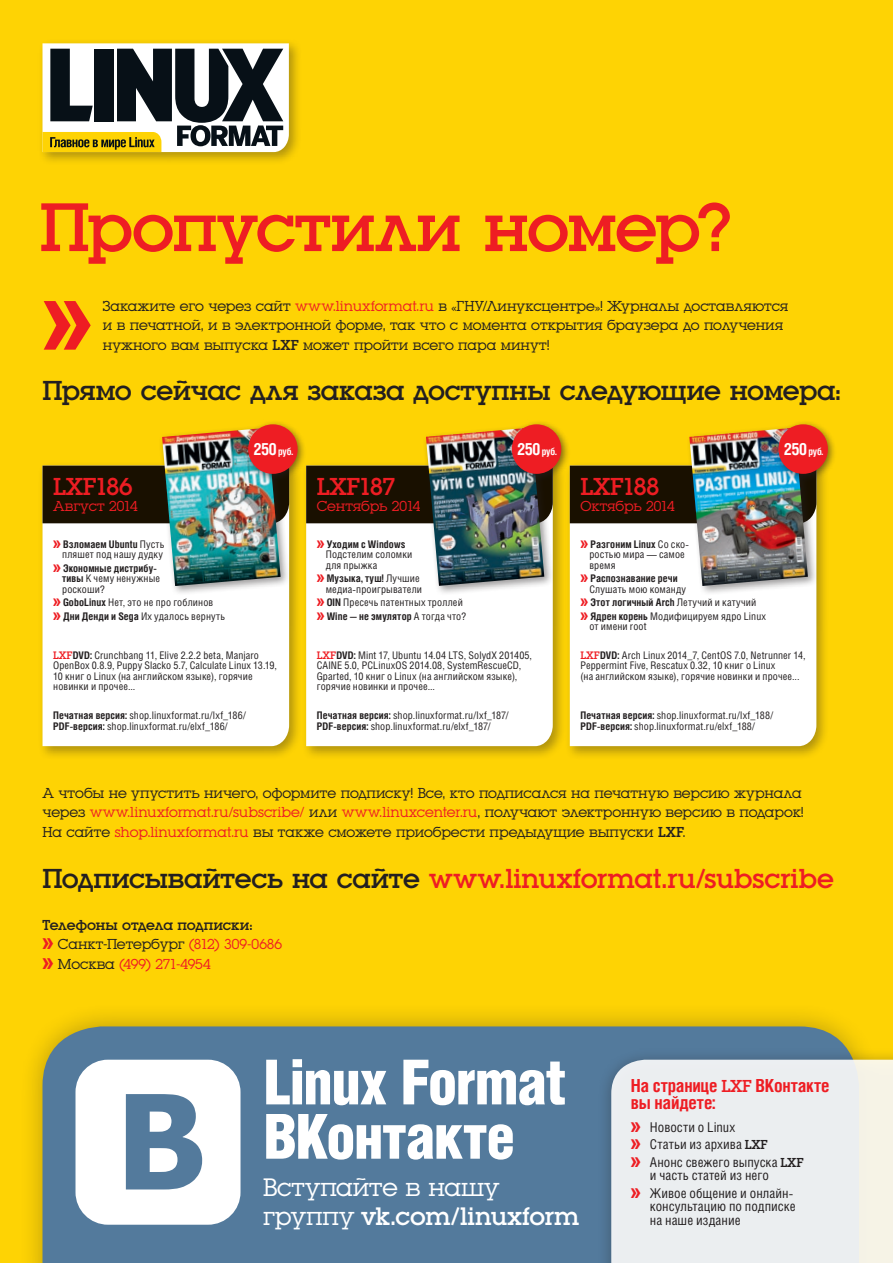
<style>
.page{position:relative;width:893px;height:1263px;background:#fed304}
.page>*{position:absolute;margin:0;border:0;box-sizing:border-box;transform-origin:0 0}
.Title{font:71.25px "Luga";letter-spacing:-.025em;color:#ee1d23}
.t1{font:67.5px "LXF";color:#ee1d23}
.Title-2{font:900 62.25px/54.3px "Helios Cond";letter-spacing:-.035em;color:#fff}
.Text_Large{font:28.5px "Luga";letter-spacing:-.005em;color:#ee1d23}
.Text_Large-2{font:28.5px "Luga";letter-spacing:-.015em;color:#231f20}
.Text{font:26.25px/28.5px "Luga";letter-spacing:-.01em;color:#fff}
.Head_No{font:25.5px "Luga";letter-spacing:-.03em;color:#ee1d23}
.Text-2{font:700 18px/17.1px "Helios Cond";letter-spacing:-.01em;color:#ee1d23}
.Text-3{font:15px/19.5px "Luga";color:#231f20}
.Head_Month{font:15px "Luga";letter-spacing:-.01em;color:#ee1d23}
.Text-4{font:15px "Luga";letter-spacing:-.01em;color:#231f20}
.Text-5{font:15px "Luga";letter-spacing:-.01em;color:#ee1d23}
.Text-6{font:13.5px/13.4px "Helios Cond";letter-spacing:.005em;color:#231f20}
.Small{font:10.5px/10.5px "Helios Cond";letter-spacing:.01em;color:#231f20}
.List{font:10.5px/10.5px "Helios Cond";letter-spacing:.015em;color:#231f20}
.Small_Bold{font:10.5px "Helios Cond";letter-spacing:.005em;color:#231f20}
.List-2{font:700 10.5px/10.5px "Helios Cond";letter-spacing:.005em;color:#231f20}
.Price{font:700 10.05px "Helios Cond";letter-spacing:-.02em;color:#fff}
.s1{color:#ee1d23}
.s2{font-style:inherit}
.s3{font-family:"LXF";color:#ee1d23}
.s4{font-weight:700}
.s5{font-family:"LXF";font-weight:400;color:#ee1d23}
.s6{font-weight:400}
.s7{font-size:16.8px}
.s8{font-family:"Luga";font-size:11.25px;color:#ee1d23}
.s9{color:#231f20}
.s10{font-family:"LXF"}
.s11{font-family:"Luga";font-weight:400}
.s12{font-family:"Luga"}
</style>
<div class="page">
<div style="left:18px;top:1001px;width:865px;height:262px;background:#231f20;opacity:.3"></div>
<div style="left:43px;top:1026px;width:816px;height:237px;background:#537a9c"></div>
<div style="left:38px;top:461px;width:265px;height:299px;background:#231f20;opacity:.35"></div>
<div style="left:43px;top:523px;width:246px;height:223px;background:#fff"></div>
<div style="left:565px;top:461px;width:265px;height:299px;background:#231f20;opacity:.35"></div>
<div style="left:570px;top:523px;width:246px;height:223px;background:#fff"></div>
<div style="left:301px;top:461px;width:265px;height:299px;background:#231f20;opacity:.35"></div>
<div style="left:306px;top:523px;width:247px;height:223px;background:#fff"></div>
<div style="left:597px;top:1047px;width:296px;height:216px;background:#231f20;opacity:.4"></div>
<svg style="left:611px;top:1060px;width:282px;height:203px;background:#ebedee"></svg>
<div style="left:570px;top:466px;width:116px;height:57px;background:#191000"></div>
<div style="left:43px;top:466px;width:115px;height:57px;background:#191000"></div>
<div style="left:306px;top:466px;width:116px;height:57px;background:#191000"></div>
<div style="left:686px;top:424px;width:132px;height:172px;background:#231f20;opacity:.45"></div>
<img style="left:689px;top:428px;width:119px;height:158px">
<div style="left:158px;top:424px;width:133px;height:172px;background:#231f20;opacity:.45"></div>
<img style="left:162px;top:428px;width:119px;height:158px">
<div style="left:422px;top:424px;width:132px;height:172px;background:#231f20;opacity:.45"></div>
<img style="left:426px;top:427px;width:118px;height:159px">
<div style="left:507px;top:419px;width:64px;height:64px;background:#231f20;opacity:.6"></div>
<div style="left:512px;top:424px;width:49px;height:50px;background:#ee1d23;border-radius:50%"></div>
<div style="left:774px;top:419px;width:63px;height:64px;background:#231f20;opacity:.6"></div>
<div style="left:778px;top:424px;width:50px;height:50px;background:#ee1d23;border-radius:50%"></div>
<div style="left:243px;top:419px;width:64px;height:64px;background:#231f20;opacity:.6"></div>
<div style="left:248px;top:424px;width:50px;height:50px;background:#ee1d23;border-radius:50%"></div>
<div style="left:38px;top:38px;width:264px;height:127px;background:#231f20;opacity:.35"></div>
<svg style="left:43px;top:43px;width:246px;height:109px;background:#818277"></svg>
<svg style="left:76px;top:1060px;width:165px;height:165px;background:#d6dfe7"></svg>
<p class="Title" style="left:40px;top:193px;width:694px">Пропустили номер?</p>
<p class="t1" style="left:43px;top:287px;width:51px">»</p>
<p class="Text-3" style="left:103px;top:296px;width:687px">Закажите его через сайт <span class="s1">www.linuxformat.ru</span> в «ГНУ/Линуксцентре»! Журналы доставляются и в печатной, и в электронной форме, так что с момента открытия браузера до получения нужного вам выпуска <span class="s2">LXF</span> может пройти всего пара минут!</p>
<p class="Text_Large-2" style="left:43px;top:376px;width:800px">Прямо сейчас для заказа доступны следующие номера:</p>
<p class="Head_No" style="left:53px;top:474px;width:81px">LXF186</p>
<p class="Head_Month" style="left:53px;top:499px;width:86px">Август 2014</p>
<p class="List" style="left:53px;top:538px;width:113px;text-align:right"><span class="s3">»</span> <span class="s4">Взломаем Ubuntu</span> Пусть пляшет под нашу дудку</p>
<p class="List-2" style="left:62px;top:562px;width:100px;text-indent:-9px"><span class="s5">»</span> Экономные дистрибу&shy;тивы <span class="s6">К чему ненужные роскоши?</span></p>
<p class="List" style="left:53px;top:597px;width:162px"><span class="s3">»</span> <span class="s4">GoboLinux</span> Нет, это не про гоблинов</p>
<p class="List" style="left:53px;top:610px;width:174px"><span class="s3">»</span> <span class="s4">Дни Денди и Sega</span> Их удалось вернуть</p>
<p class="Price" style="left:254px;top:445px;width:41px"><span class="s7">250</span> руб.</p>
<p class="Price" style="left:517px;top:445px;width:41px"><span class="s7">250</span> руб.</p>
<p class="Price" style="left:784px;top:445px;width:41px"><span class="s7">250</span> руб.</p>
<p class="Head_No" style="left:317px;top:474px;width:80px">LXF187</p>
<p class="Head_Month" style="left:317px;top:499px;width:105px">Сентябрь 2014</p>
<p class="List" style="left:326px;top:538px;width:88px;text-indent:-9px"><span class="s3">»</span> <span class="s4">Уходим с Windows<br></span>Подстелим соломки для прыжка</p>
<p class="List" style="left:317px;top:573px;width:107px;text-align:right"><span class="s3">»</span> <span class="s4">Музыка, туш!</span> Лучшие медиа-проигрыватели</p>
<p class="List" style="left:317px;top:597px;width:148px"><span class="s3">»</span> <span class="s4">OIN</span> Пресечь патентных троллей</p>
<p class="List-2" style="left:317px;top:610px;width:151px"><span class="s5">»</span> Wine — не эмулятор <span class="s6">А тогда что?</span></p>
<p class="Head_No" style="left:580px;top:474px;width:81px">LXF188</p>
<p class="Head_Month" style="left:580px;top:499px;width:96px">Октябрь 2014</p>
<p class="List" style="left:589px;top:538px;width:101px;text-indent:-9px"><span class="s3">»</span> <span class="s4">Разгоним Linux</span> Cо ско&shy;ростью мира — самое время</p>
<p class="List-2" style="left:589px;top:573px;width:98px;text-indent:-9px"><span class="s5">»</span> Распознавание речи<br><span class="s6">Слушать мою команду</span></p>
<p class="List-2" style="left:580px;top:597px;width:177px"><span class="s5">»</span> Этот логичный Arch <span class="s6">Летучий и катучий</span></p>
<p class="List" style="left:589px;top:610px;width:178px;text-indent:-9px"><span class="s3">»</span> <span class="s4">Ядрен корень</span> Модифицируем ядро Linux от имени root</p>
<p class="Small" style="left:53px;top:650px;width:225px"><span class="s8">LXF</span><span class="s4">DVD:</span> Crunchbang 11, Elive 2.2.2 beta, Manjaro OpenBox 0.8.9, Puppy Slacko 5.7, Calculate Linux 13.19, 10 книг о Linux (на английском языке), горячие новинки и прочее...</p>
<p class="Small" style="left:317px;top:650px;width:217px"><span class="s8">LXF</span><span class="s4">DVD:</span> Mint 17, Ubuntu 14.04 LTS, SolydX 201405, CAINE 5.0, PCLinuxOS 2014.08, SystemRescueCD, Gparted, 10 книг о Linux (на английском языке), горячие новинки и прочее...</p>
<p class="Small" style="left:580px;top:650px;width:227px"><span class="s8">LXF</span><span class="s4">DVD:</span> Arch Linux 2014_7, CentOS 7.0, Netrunner 14,<br>Peppermint Five, Rescatux 0.32, 10 книг о Linux<br>(на английском языке), горячие новинки и прочее...</p>
<p class="Small_Bold" style="left:53px;top:709px;width:194px"><span class="s4">Печатная версия:</span> shop.linuxformat.ru/lxf_186/</p>
<p class="Small_Bold" style="left:53px;top:720px;width:176px"><span class="s4">PDF-версия:</span> shop.linuxformat.ru/elxf_186/</p>
<p class="Small_Bold" style="left:317px;top:709px;width:193px"><span class="s4">Печатная версия:</span> shop.linuxformat.ru/lxf_187/</p>
<p class="Small_Bold" style="left:317px;top:720px;width:175px"><span class="s4">PDF-версия:</span> shop.linuxformat.ru/elxf_187/</p>
<p class="Small_Bold" style="left:580px;top:709px;width:194px"><span class="s4">Печатная версия:</span> shop.linuxformat.ru/lxf_188/</p>
<p class="Small_Bold" style="left:580px;top:720px;width:176px"><span class="s4">PDF-версия:</span> shop.linuxformat.ru/elxf_188/</p>
<p class="Text-3" style="left:43px;top:783px;width:762px">А чтобы не упустить ничего, оформите подписку! Все, кто подписался на печатную версию журнала через <span class="s1">www.linuxformat.ru/subscribe/</span> или <span class="s1">www.linuxcenter.ru</span>, получают электронную версию в подарок!<br>На сайте <span class="s1">shop.linuxformat.ru</span> вы также сможете приобрести предыдущие выпуски <span class="s2">LXF</span>.</p>
<p class="Text_Large" style="left:43px;top:864px;width:793px"><span class="s9">Подписывайтесь на сайте</span> www.linuxformat.ru/subscribe</p>
<p class="Text-4" style="left:43px;top:917px;width:211px">Телефоны отдела подписки:</p>
<p class="Text-3" style="left:43px;top:935px;width:241px"><span class="s3">»</span> Санкт-Петербург <span class="s1">(812) 309-0686</span></p>
<p class="Text-5" style="left:43px;top:957px;width:170px"><span class="s10">»</span> <span class="s9">Москва</span> (499) 271-4954</p>
<p class="Title-2" style="left:263px;top:1054px;width:304px">Linux Format<br>ВКонтакте</p>
<p class="Text" style="left:263px;top:1174px;width:318px">Вступайте в нашу группу <span class="s2">vk.com/linuxform</span></p>
<p class="Text-2" style="left:631px;top:1077px;width:200px">На странице <span class="s11">LXF</span> ВКонтакте вы найдете:</p>
<p class="Text-6" style="left:631px;top:1120px;width:106px"><span class="s3">»</span> Новости о Linux</p>
<p class="Text-6" style="left:631px;top:1137px;width:139px"><span class="s3">»</span> Статьи из архива <span class="s12">LXF</span></p>
<p class="Text-6" style="left:650px;top:1155px;width:155px;text-indent:-19px"><span class="s3">»</span> Анонс свежего выпуска <span class="s12">LXF </span>и часть статей из него</p>
<p class="Text-6" style="left:650px;top:1186px;width:147px;text-indent:-19px"><span class="s3">»</span> Живое общение и онлайн&shy;консультацию по подписке на наше издание</p>
</div>
